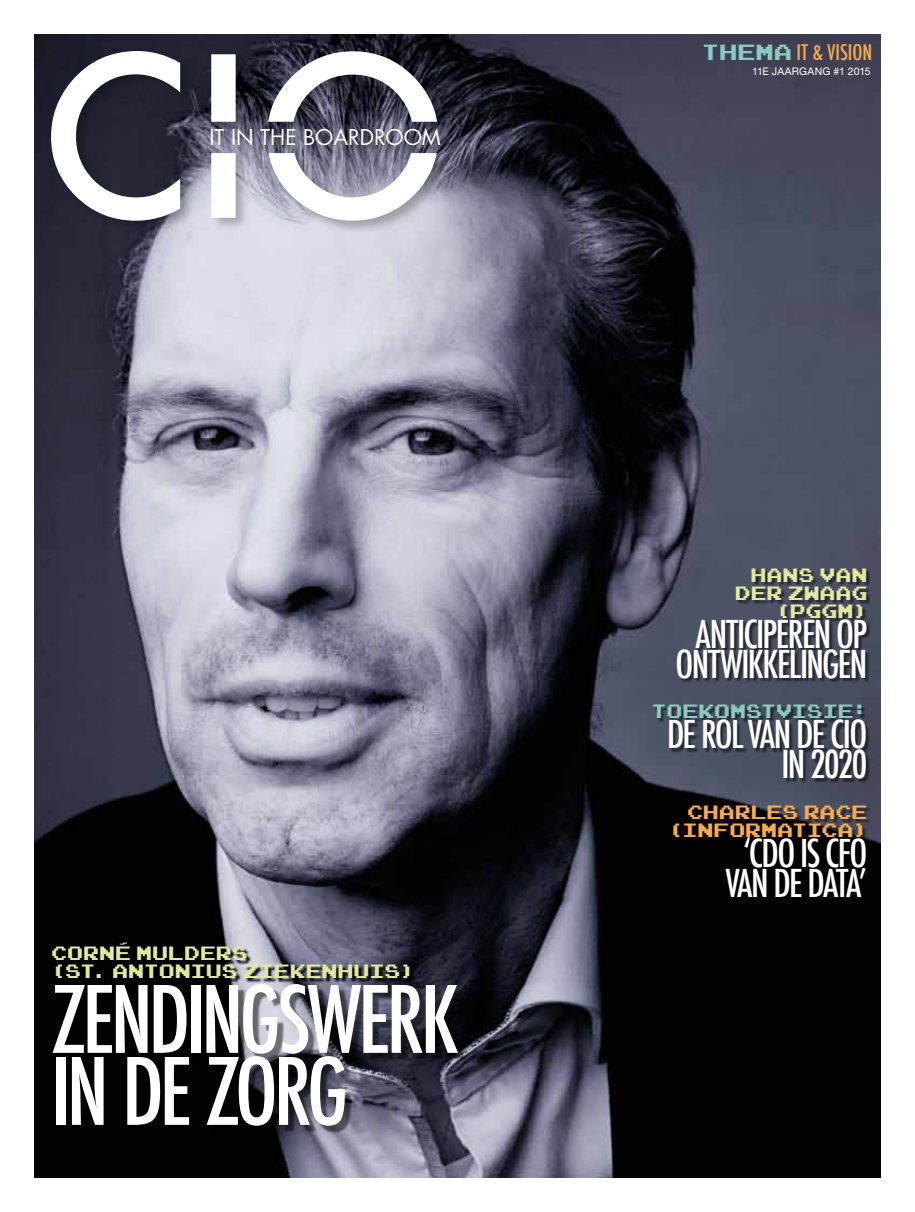
<style>
.page{position:relative;width:915px;height:1212px;background:#fff}
.page>*{position:absolute;margin:0;border:0;box-sizing:border-box;transform-origin:0 0}
.t1{font:500 condensed 90px/72px "Futura";letter-spacing:-.045em;color:#fff}
.t2{font:500 condensed 37.5px/30px "Futura";letter-spacing:-.045em;color:#fff;text-align:center}
.t3{font:21.15px "Futura LT";color:#fff}
.t4{font:21px/18px "Joystix";color:#e3e8a0;text-align:right}
.t5{font:21px/18px "Joystix";color:#f7aa4e;text-align:right}
.t6{font:21px "Joystix";letter-spacing:-.02em;color:#8acbc1}
.t7{font:500 condensed 21px "Futura";color:#f7aa4e}
.t8{font:10.5px "Helvetica Neue LT";letter-spacing:.01em;color:#fff}
.s1{font-family:"Joystix";font-weight:400;font-stretch:normal;font-size:24px;color:#8acbc1}
</style>
<div class="page">
<img style="left:34px;top:34px;width:846px;height:1144px">
<div style="left:49px;top:49px;width:405px;height:186px;background:#000;opacity:.25"></div>
<svg style="left:51px;top:51px;width:129px;height:170px"></svg>
<svg style="left:211px;top:51px;width:226px;height:170px"></svg>
<div style="left:654px;top:569px;width:216px;height:333px;background:#000;opacity:.5"></div>
<div style="left:54px;top:944px;width:360px;height:39px;background:#000;opacity:.9"></div>
<div style="left:57px;top:988px;width:409px;height:145px;background:#000;opacity:.5"></div>
<p class="t3" style="left:209px;top:124px;width:233px">IT IN THE BOARDROOM</p>
<p class="t4" style="left:51px;top:945px;width:364px;text-align:left">CORNÉ MULDERS<br>(ST . ANTONIUS ZIEKENHUIS)</p>
<h1 class="t1" style="left:51px;top:984px;width:408px">ZENDINGSWERK<br>IN DE ZORG</h1>
<p class="t7" style="left:701px;top:39px;width:172px"><span class="s1">THEMA</span> IT &amp; VISION</p>
<p class="t8" style="left:752px;top:65px;width:120px">11E JAARGANG #1 2015</p>
<p class="t4" style="left:734px;top:566px;width:134px">HANS VAN<br>DER ZWAAG (PGGM)</p>
<p class="t2" style="left:675px;top:619px;width:193px">ANTICIPEREN OP<br>ONTWIKKELINGEN</p>
<p class="t6" style="left:651px;top:701px;width:218px">TOEKOMSTVISIE:</p>
<p class="t2" style="left:781px;top:720px;width:87px;text-align:left;text-indent:-114px">DE ROL VAN DE CIO<br>IN 2020</p>
<p class="t5" style="left:668px;top:803px;width:200px">CHARLES RACE (INFORMAT ICA)</p>
<p class="t2" style="left:725px;top:838px;width:143px">‘CDO IS CFO<br>VAN DE DATA’</p>
</div>
